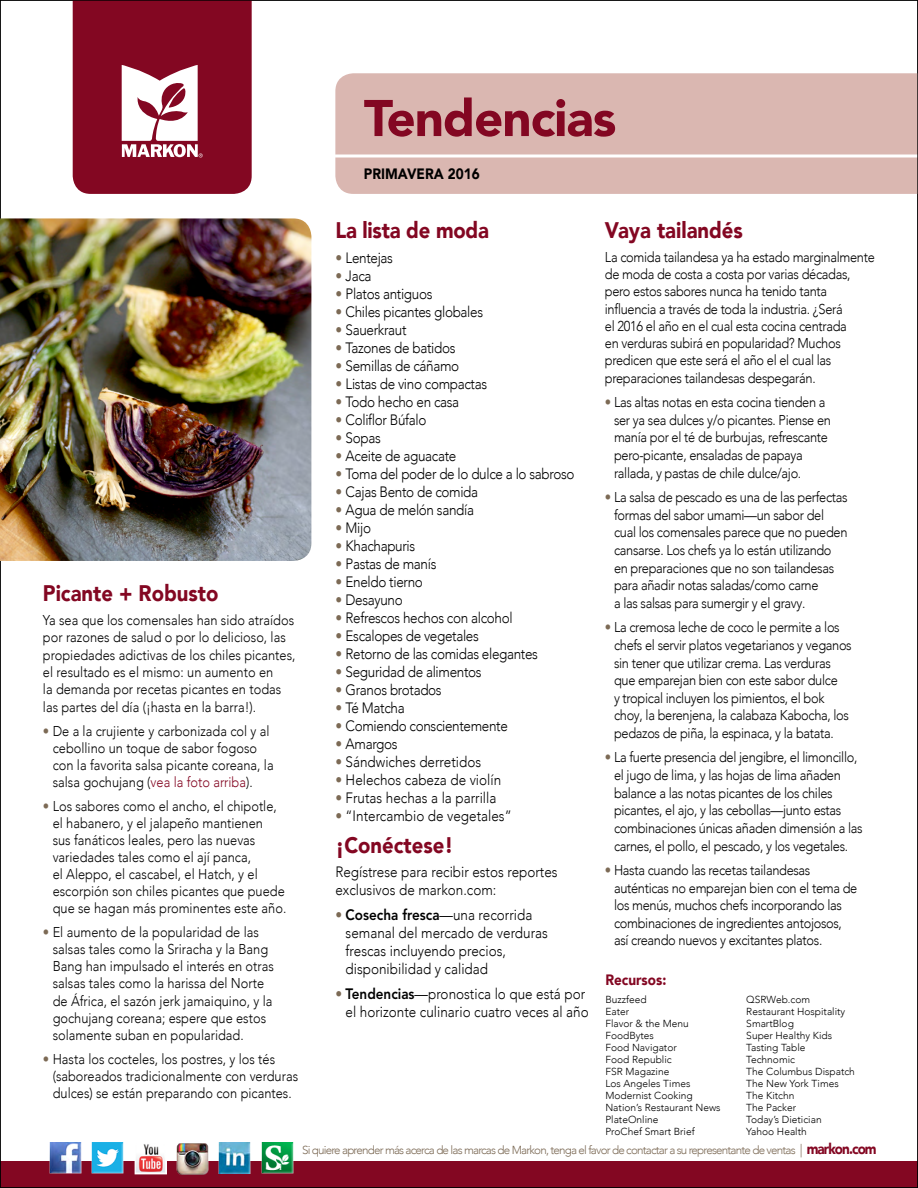
<style>
.page{position:relative;width:918px;height:1188px;background:#fff}
.page>*{position:absolute;margin:0;border:0;box-sizing:border-box;transform-origin:0 0}
.t1{font:900 51px "Avenir LT Com";letter-spacing:-.02em;color:#830722}
.t2{font:900 22.5px "Avenir LT Com";color:#830722;scale:.9 1}
.t3{font:300 15px "Avenir LT Com";letter-spacing:-.025em;color:#000;scale:.9 1}
.t4{font:300 15px/18px "Avenir LT Com";color:#000;scale:.9 1}
.t5{font:800 15px "Avenir LT Std";color:#000;scale:.9 1}
.t6{font:900 15px "Avenir LT Com";color:#000;scale:.9 1}
.t7{font:900 15px "Avenir LT Com";color:#830722;scale:.9 1}
.t8{font:300 14.25px/17.7px "Avenir LT Com";letter-spacing:-.025em;color:#000;scale:.9 1}
.t9{font:300 14.25px/17.1px "Avenir LT Com";color:#000;scale:.9 1}
.t10{font:300 11.7px "Avenir LT Com";letter-spacing:-.07em;color:#7c6a55}
.t11{font:300 10.2px/12px "Avenir LT Com";color:#000}
.s1{color:#7c6a55}
.s2{color:#830722}
.s3{font-family:"Avenir LT Com";font-weight:300;color:#7c6a55}
.s4{font-family:"Avenir LT Com";font-weight:300}
.s5{font-family:"Avenir LT Std";font-weight:800}
.s6{font-size:13.5px}
.s7{font-weight:900;font-size:15px;color:#830722}
</style>
<div class="page">
<div style="left:0;top:1161px;width:918px;height:27px;background:#830722"></div>
<img style="left:49px;top:1142px;width:32px;height:32px">
<img style="left:92px;top:1142px;width:32px;height:32px">
<img style="left:134px;top:1144px;width:32px;height:30px">
<img style="left:219px;top:1142px;width:32px;height:31px">
<img style="left:261px;top:1142px;width:32px;height:32px">
<img style="left:177px;top:1143px;width:32px;height:31px">
<div style="left:335px;top:73px;width:581px;height:121px;background:#dab7b1"></div>
<svg style="left:335px;top:154px;width:581px;height:4px"></svg>
<img style="left:0;top:218px;width:311px;height:343px">
<svg style="left:73px;top:0;width:179px;height:194px;background:#952c42"></svg>
<h2 class="t2" style="left:43px;top:580px;width:196px">Picante + Robusto</h2>
<p class="t9" style="left:43px;top:612px;width:282px">Ya sea que los comensales han sido atraídos por razones de salud o por lo delicioso, las propiedades adictivas de los chiles picantes, el resultado es el mismo: un aumento en<br>la demanda por recetas picantes en todas las partes del día (¡hasta en la barra!).</p>
<p class="t9" style="left:53px;top:722px;width:247px;text-indent:-10px"><span class="s1">•</span> De a la crujiente y carbonizada col y al cebollino un toque de sabor fogoso con la favorita salsa picante coreana, la salsa gochujang (<span class="s2">vea la foto arriba</span>).</p>
<p class="t9" style="left:53px;top:797px;width:261px;text-indent:-10px"><span class="s1">•</span> Los sabores como el ancho, el chipotle, el habanero, y el jalapeño mantienen<br>sus fanáticos leales, pero las nuevas variedades tales como el ají panca,<br>el Aleppo, el cascabel, el Hatch, y el escorpión son chiles picantes que puede que se hagan más prominentes este año.</p>
<p class="t9" style="left:53px;top:924px;width:247px;text-indent:-10px"><span class="s1">•</span> El aumento de la popularidad de las salsas tales como la Sriracha y la Bang Bang han impulsado el interés en otras salsas tales como la harissa del Norte de África, el sazón jerk jamaiquino, y la gochujang coreana; espere que estos solamente suban en popularidad.</p>
<p class="t9" style="left:53px;top:1050px;width:274px;text-indent:-10px"><span class="s1">•</span> Hasta los cocteles, los postres, y los tés (saboreados tradicionalmente con verduras dulces) se están preparando con picantes.</p>
<h1 class="t1" style="left:364px;top:87px;width:254px">Tendencias</h1>
<p class="t6" style="left:364px;top:164px;width:130px">PRIMAVERA 2016</p>
<h2 class="t2" style="left:335px;top:217px;width:172px">La lista de moda</h2>
<p class="t3" style="left:335px;top:249px;width:66px"><span class="s1">•</span> Lentejas</p>
<p class="t3" style="left:335px;top:267px;width:42px"><span class="s1">•</span> Jaca</p>
<p class="t3" style="left:335px;top:285px;width:109px"><span class="s1">•</span> Platos antiguos</p>
<p class="t3" style="left:335px;top:303px;width:166px"><span class="s1">•</span> Chiles picantes globales</p>
<p class="t3" style="left:335px;top:321px;width:81px"><span class="s1">•</span> Sauerkraut</p>
<p class="t3" style="left:335px;top:339px;width:135px"><span class="s1">•</span> Tazones de batidos</p>
<p class="t3" style="left:335px;top:357px;width:139px"><span class="s1">•</span> Semillas de cáñamo</p>
<p class="t3" style="left:335px;top:375px;width:170px"><span class="s1">•</span> Listas de vino compactas</p>
<p class="t3" style="left:335px;top:393px;width:139px"><span class="s1">•</span> Todo hecho en casa</p>
<p class="t3" style="left:335px;top:411px;width:103px"><span class="s1">•</span> Coliflor Búfalo</p>
<p class="t3" style="left:335px;top:429px;width:52px"><span class="s1">•</span> Sopas</p>
<p class="t3" style="left:335px;top:447px;width:136px"><span class="s1">•</span> Aceite de aguacate</p>
<p class="t3" style="left:335px;top:465px;width:267px"><span class="s1">•</span> Toma del poder de lo dulce a lo sabroso</p>
<p class="t3" style="left:335px;top:483px;width:160px"><span class="s1">•</span> Cajas Bento de comida</p>
<p class="t3" style="left:335px;top:501px;width:156px"><span class="s1">•</span> Agua de melón sandía</p>
<p class="t3" style="left:335px;top:519px;width:41px"><span class="s1">•</span> Mijo</p>
<p class="t3" style="left:335px;top:537px;width:90px"><span class="s1">•</span> Khachapuris</p>
<p class="t3" style="left:335px;top:555px;width:114px"><span class="s1">•</span> Pastas de manís</p>
<p class="t3" style="left:335px;top:573px;width:99px"><span class="s1">•</span> Eneldo tierno</p>
<p class="t3" style="left:335px;top:591px;width:76px"><span class="s1">•</span> Desayuno</p>
<p class="t3" style="left:335px;top:609px;width:198px"><span class="s1">•</span> Refrescos hechos con alcohol</p>
<p class="t3" style="left:335px;top:627px;width:161px"><span class="s1">•</span> Escalopes de vegetales</p>
<p class="t3" style="left:335px;top:645px;width:227px"><span class="s1">•</span> Retorno de las comidas elegantes</p>
<p class="t3" style="left:335px;top:663px;width:164px"><span class="s1">•</span> Seguridad de alimentos</p>
<p class="t3" style="left:335px;top:681px;width:120px"><span class="s1">•</span> Granos brotados</p>
<p class="t3" style="left:335px;top:699px;width:79px"><span class="s1">•</span> Té Matcha</p>
<p class="t3" style="left:335px;top:717px;width:193px"><span class="s1">•</span> Comiendo conscientemente</p>
<p class="t3" style="left:335px;top:735px;width:71px"><span class="s1">•</span> Amargos</p>
<p class="t4" style="left:335px;top:753px;width:163px"><span class="s1">•</span> Sándwiches derretidos</p>
<p class="t4" style="left:335px;top:771px;width:186px"><span class="s1">•</span> Helechos cabeza de violín</p>
<p class="t4" style="left:335px;top:789px;width:180px"><span class="s1">•</span> Frutas hechas a la parrilla</p>
<p class="t4" style="left:335px;top:807px;width:197px"><span class="s1">•</span> “Intercambio de vegetales”</p>
<h2 class="t2" style="left:335px;top:831px;width:133px">¡Conéctese!</h2>
<p class="t4" style="left:335px;top:863px;width:249px">Regístrese para recibir estos reportes exclusivos de markon.com:</p>
<p class="t5" style="left:335px;top:906px;width:220px"><span class="s3">•</span> Cosecha fresca<span class="s4">—una recorrida</span></p>
<p class="t4" style="left:346px;top:924px;width:226px">semanal del mercado de verduras frescas incluyendo precios, disponibilidad y calidad</p>
<p class="t4" style="left:335px;top:985px;width:283px;text-align:right"><span class="s1">•</span> <span class="s5">Tendencias</span>—pronostica lo que está por el horizonte culinario cuatro veces al año</p>
<h2 class="t2" style="left:605px;top:217px;width:155px">Vaya tailandés</h2>
<p class="t8" style="left:605px;top:249px;width:301px;line-height:17.2px">La comida tailandesa ya ha estado marginalmente de moda de costa a costa por varias décadas, pero estos sabores nunca ha tenido tanta influencia a través de toda la industria. ¿Será<br>el 2016 el año en el cual esta cocina centrada<br>en verduras subirá en popularidad? Muchos predicen que este será el año el el cual las preparaciones tailandesas despegarán.</p>
<p class="t8" style="left:614px;top:394px;width:243px;text-indent:-9px"><span class="s1">•</span> Las altas notas en esta cocina tienden a ser ya sea dulces y/o picantes. Piense en manía por el té de burbujas, refrescante pero-picante, ensaladas de papaya rallada, y pastas de chile dulce/ajo.</p>
<p class="t8" style="left:614px;top:488px;width:261px;text-indent:-9px"><span class="s1">•</span> La salsa de pescado es una de las perfectas formas del sabor umami—un sabor del cual los comensales parece que no pueden cansarse. Los chefs ya lo están utilizando en preparaciones que no son tailandesas para añadir notas saladas/como carne<br>a las salsas para sumergir y el gravy.</p>
<p class="t8" style="left:614px;top:619px;width:266px;text-indent:-9px"><span class="s1">•</span> La cremosa leche de coco le permite a los chefs el servir platos vegetarianos y veganos sin tener que utilizar crema. Las verduras que emparejan bien con este sabor dulce<br>y tropical incluyen los pimientos, el bok choy, la berenjena, la calabaza Kabocha, los pedazos de piña, la espinaca, y la batata.</p>
<p class="t8" style="left:614px;top:749px;width:278px;text-indent:-9px"><span class="s1">•</span> La fuerte presencia del jengibre, el limoncillo, el jugo de lima, y las hojas de lima añaden balance a las notas picantes de los chiles picantes, el ajo, y las cebollas—junto estas combinaciones únicas añaden dimensión a las carnes, el pollo, el pescado, y los vegetales.</p>
<p class="t8" style="left:614px;top:861px;width:272px;text-indent:-9px"><span class="s1">•</span> Hasta cuando las recetas tailandesas auténticas no emparejan bien con el tema de los menús, muchos chefs incorporando las combinaciones de ingredientes antojosos, así creando nuevos y excitantes platos.</p>
<p class="t7" style="left:605px;top:970px;width:69px">Recursos:</p>
<p class="t11" style="left:605px;top:994px;width:117px">Buzzfeed<br>Eater<br>Flavor &amp; the Menu<br>FoodBytes<br>Food Navigator<br>Food Republic<br>FSR Magazine<br>Los Angeles Times<br>Modernist Cooking<br>Nation’s Restaurant News<br>PlateOnline<br>ProChef Smart Brief</p>
<p class="t11" style="left:746px;top:993px;width:110px">QSRWeb.com<br>Restaurant Hospitality<br>SmartBlog<br>Super Healthy Kids<br>Tasting Table<br>Technomic<br>The Columbus Dispatch<br>The New York Times<br>The Kitchn<br>The Packer<br>Today’s Dietician<br>Yahoo Health</p>
<p class="t10" style="left:302px;top:1143px;width:576px">Si quiere aprender más acerca de las marcas de Markon, tenga el favor de contactar a su representante de ventas <span class="s6">|</span> <span class="s7">markon.com</span></p>
</div>
